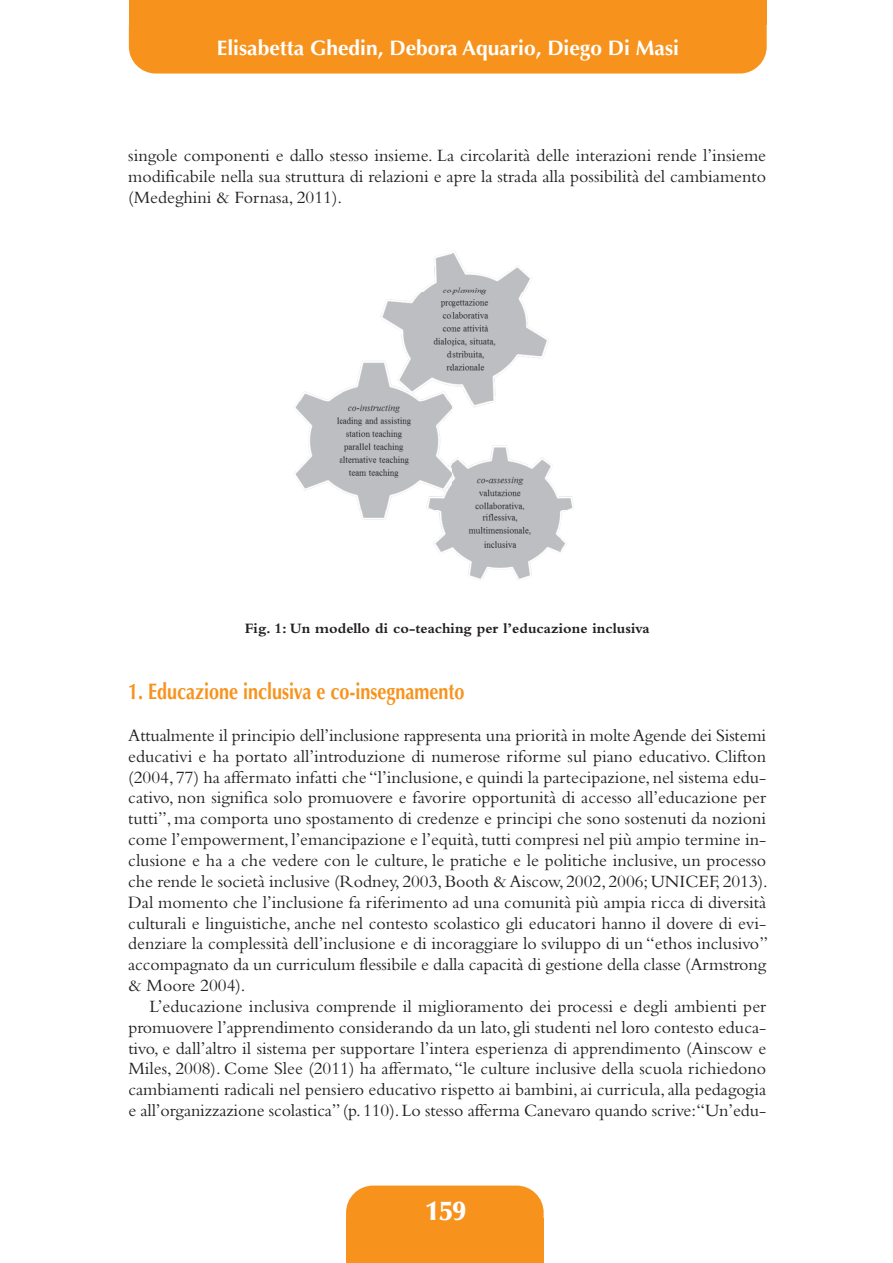
<style>
.page{position:relative;width:893px;height:1263px;background:#fff}
.page>*{position:absolute;margin:0;border:0;box-sizing:border-box;transform-origin:0 0}
.t1{font:900 27px "Optima";color:#fff}
.t2{font:700 22.5px "Optima";color:#f7931d;scale:.8 1}
.t3{font:700 21px "Optima";color:#fff}
.t4{font:18px/20.9px "Bembo";color:#231f20;text-align:justify}
.t5{font:700 15px "Bembo";color:#231f20}
</style>
<div class="page">
<img style="left:294px;top:252px;width:280px;height:328px">
<div style="left:346px;top:1185px;width:198px;height:78px;background:#f7931d;border-radius:27px"></div>
<div style="left:346px;top:1218px;width:198px;height:45px;background:#f7931d"></div>
<div style="left:129px;top:0;width:638px;height:74px;background:#f7931d;border-radius:27px"></div>
<div style="left:129px;top:0;width:638px;height:24px;background:#f7931d"></div>
<p class="t3" style="left:217px;top:39px;width:464px">Elisabetta Ghedin, Debora Aquario, Diego Di Masi</p>
<p class="t4" style="left:128px;top:147px;width:639px">singole componenti e dallo stesso insieme. La circolarità delle interazioni rende l’insieme modificabile nella sua struttura di relazioni e apre la strada alla possibilità del cambiamento (Medeghini &amp; Fornasa, 2011).</p>
<p class="t5" style="left:245px;top:623px;width:406px">Fig. 1: Un modello di co-teaching per l’educazione inclusiva</p>
<p class="t2" style="left:128px;top:682px;width:422px">1. Educazione inclusiva e co-insegnamento</p>
<p class="t4" style="left:128px;top:726px;width:639px">Attualmente il principio dell’inclusione rappresenta una priorità in molte Agende dei Sistemi</p>
<p class="t4" style="left:128px;top:747px;width:639px">educativi e ha portato all’introduzione di numerose riforme sul piano educativo. Clifton</p>
<p class="t4" style="left:128px;top:768px;width:639px">(2004, 77) ha affermato infatti che “l’inclusione, e quindi la partecipazione, nel sistema edu-</p>
<p class="t4" style="left:128px;top:789px;width:639px">cativo, non significa solo promuovere e favorire opportunità di accesso all’educazione per</p>
<p class="t4" style="left:128px;top:810px;width:639px">tutti”, ma comporta uno spostamento di credenze e principi che sono sostenuti da nozioni</p>
<p class="t4" style="left:128px;top:831px;width:639px">come l’empowerment, l’emancipazione e l’equità,tutti compresi nel più ampio termine in-</p>
<p class="t4" style="left:128px;top:852px;width:639px">clusione e ha a che vedere con le culture, le pratiche e le politiche inclusive, un processo</p>
<p class="t4" style="left:128px;top:872px;width:641px">che rende le società inclusive (Rodney, 2003,Booth &amp; Aiscow, 2002, 2006;UNICEF, 2013).</p>
<p class="t4" style="left:128px;top:893px;width:639px">Dal momento che l’inclusione fa riferimento ad una comunità più ampia ricca di diversità</p>
<p class="t4" style="left:128px;top:914px;width:639px">culturali e linguistiche, anche nel contesto scolastico gli educatori hanno il dovere di evi-</p>
<p class="t4" style="left:128px;top:935px;width:641px">denziare la complessità dell’inclusione e di incoraggiare lo sviluppo di un “ethos inclusivo”</p>
<p class="t4" style="left:128px;top:956px;width:639px">accompagnato da un curriculum flessibile e dalla capacità di gestione della classe (Armstrong</p>
<p class="t4" style="left:128px;top:977px;width:119px">&amp; Moore 2004).</p>
<p class="t4" style="left:150px;top:998px;width:618px">L’educazione inclusiva comprende il miglioramento dei processi e degli ambienti per</p>
<p class="t4" style="left:128px;top:1018px;width:639px">promuovere l’apprendimento considerando da un lato, gli studenti nel loro contesto educa-</p>
<p class="t4" style="left:128px;top:1039px;width:639px">tivo, e dall’altro il sistema per supportare l’intera esperienza di apprendimento (Ainscow e</p>
<p class="t4" style="left:128px;top:1060px;width:639px">Miles, 2008). Come Slee (2011) ha affermato,“le culture inclusive della scuola richiedono</p>
<p class="t4" style="left:128px;top:1081px;width:639px">cambiamenti radicali nel pensiero educativo rispetto ai bambini,ai curricula,alla pedagogia</p>
<p class="t4" style="left:128px;top:1102px;width:639px">e all’organizzazione scolastica” (p. 110).Lo stesso afferma Canevaro quando scrive:“Un’edu-</p>
<p class="t1" style="left:426px;top:1200px;width:42px">159</p>
</div>
